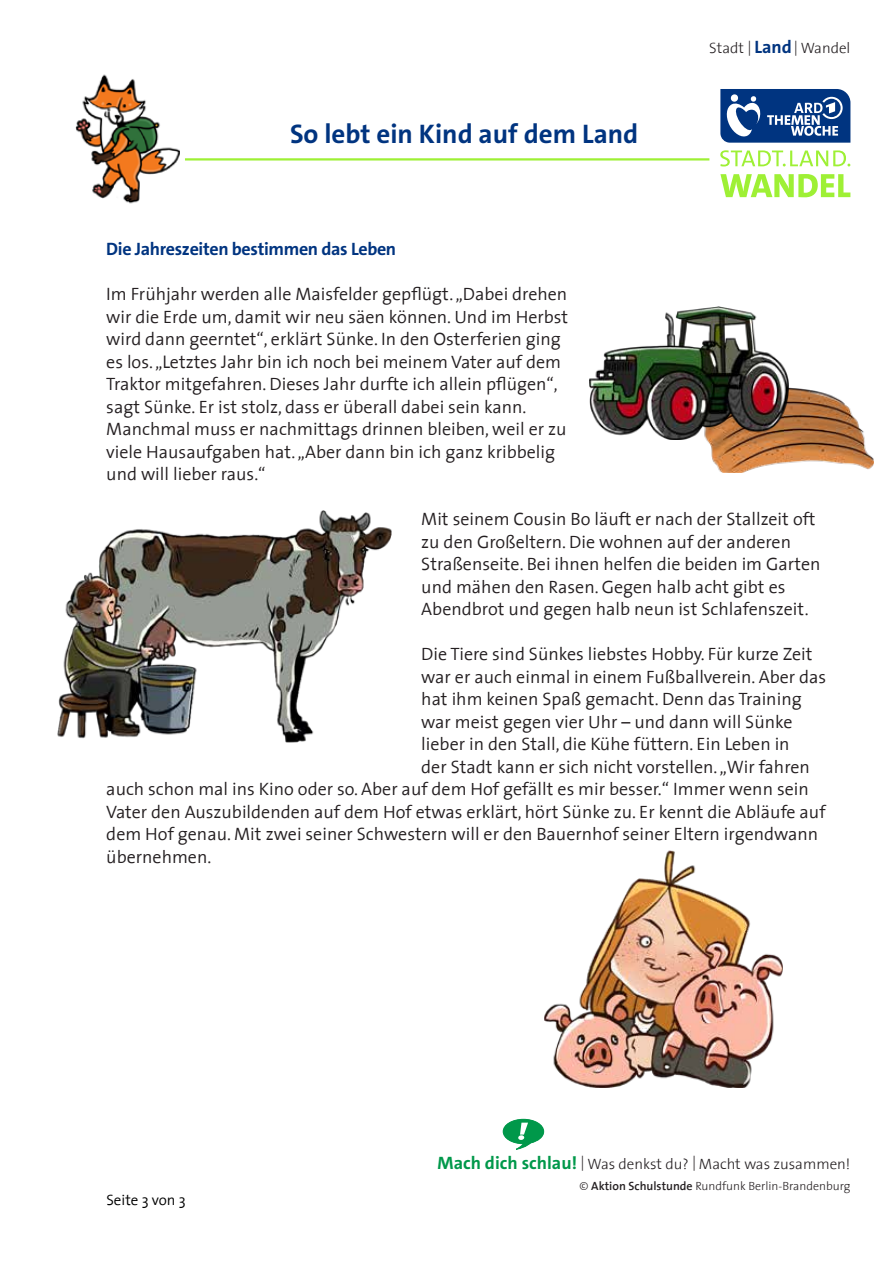
<style>
.page{position:relative;width:893px;height:1263px;background:#fff}
.page>*{position:absolute;margin:0;border:0;box-sizing:border-box;transform-origin:0 0}
.t1{font:700 27px "The Sans C5";color:#003480}
.t2{font:300 18px/22.5px "The Sans 4";color:#241f21}
.t3{font:700 18px "The Sans C5";letter-spacing:-.02em;color:#003480}
.t4{font:300 15px "The Sans 3";color:#241f21}
.t5{font:300 15px "The Sans 4";color:#000}
.t6{font:300 12px "The Sans 3";color:#241f21}
.s1{font-family:"The Sans C5";font-weight:700;font-size:18px;color:#003480}
.s2{font-family:"The Sans C5";font-weight:700;font-size:18px;color:#00984a}
.s3{font-family:"The Sans 6";font-weight:600}
</style>
<div class="page">
<hr style="left:185px;top:158px;width:524px;height:3px;background:#9ef035">
<svg style="left:720px;top:89px;width:130px;height:54px;background:#37609b"></svg>
<svg style="left:720px;top:174px;width:130px;height:23px"></svg>
<svg style="left:720px;top:150px;width:130px;height:16px"></svg>
<img style="left:75px;top:74px;width:105px;height:130px">
<svg style="left:503px;top:1119px;width:41px;height:31px"></svg>
<img style="left:706px;top:387px;width:167px;height:86px">
<img style="left:57px;top:511px;width:335px;height:232px">
<img style="left:544px;top:851px;width:239px;height:237px">
<img style="left:589px;top:306px;width:199px;height:134px">
<h1 class="t1" style="left:290px;top:116px;width:350px">So lebt ein Kind auf dem Land</h1>
<p class="t4" style="left:709px;top:36px;width:143px">Stadt | <span class="s1">Land</span>| Wandel</p>
<p class="t3" style="left:106px;top:237px;width:291px">Die Jahreszeiten bestimmen das Leben</p>
<p class="t2" style="left:106px;top:282px;width:463px">Im Frühjahr werden alle Maisfelder gepflügt. „Dabei drehen wir die Erde um, damit wir neu säen können. Und im Herbst wird dann geerntet“, erklärt Sünke. In den Osterferien ging es los. „Letztes Jahr bin ich noch bei meinem Vater auf dem Traktor mitgefahren. Dieses Jahr durfte ich allein pflügen“, sagt Sünke. Er ist stolz, dass er überall dabei sein kann.<br>Manchmal muss er nachmittags drinnen bleiben, weil er zu viele Hausaufgaben hat. „Aber dann bin ich ganz kribbelig und will lieber raus.“</p>
<p class="t2" style="left:421px;top:507px;width:401px">Mit seinem Cousin Bo läuft er nach der Stallzeit oft zu den Großeltern. Die wohnen auf der anderen Straßenseite. Bei ihnen helfen die beiden im Garten und mähen den Rasen. Gegen halb acht gibt es Abendbrot und gegen halb neun ist Schlafenszeit.</p>
<p class="t2" style="left:421px;top:642px;width:393px">Die Tiere sind Sünkes liebstes Hobby. Für kurze Zeit</p>
<p class="t2" style="left:421px;top:665px;width:406px">war er auch einmal in einem Fußballverein. Aber das</p>
<p class="t2" style="left:421px;top:687px;width:382px">hat ihm keinen Spaß gemacht. Denn das Training</p>
<p class="t2" style="left:421px;top:710px;width:373px">war meist gegen vier Uhr – und dann will Sünke</p>
<p class="t2" style="left:421px;top:732px;width:370px">lieber in den Stall, die Kühe füttern. Ein Leben in</p>
<p class="t2" style="left:421px;top:755px;width:390px">der Stadt kann er sich nicht vorstellen. „Wir fahren</p>
<p class="t2" style="left:106px;top:777px;width:704px">auch schon mal ins Kino oder so. Aber auf dem Hof gefällt es mir besser.“ Immer wenn sein</p>
<p class="t2" style="left:106px;top:800px;width:721px">Vater den Auszubildenden auf dem Hof etwas erklärt, hört Sünke zu. Er kennt die Abläufe auf</p>
<p class="t2" style="left:106px;top:822px;width:713px">dem Hof genau. Mit zwei seiner Schwestern will er den Bauernhof seiner Eltern irgendwann</p>
<p class="t2" style="left:106px;top:845px;width:107px">übernehmen.</p>
<p class="t5" style="left:106px;top:1188px;width:81px">Seite 3 von 3</p>
<p class="t4" style="left:438px;top:1151px;width:414px"><span class="s2">Mach dich schlau!</span> | Was denkst du? | Macht was zusammen!</p>
<p class="t6" style="left:580px;top:1176px;width:272px">© <span class="s3">Aktion Schulstunde</span> Rundfunk Berlin-Brandenburg</p>
</div>
